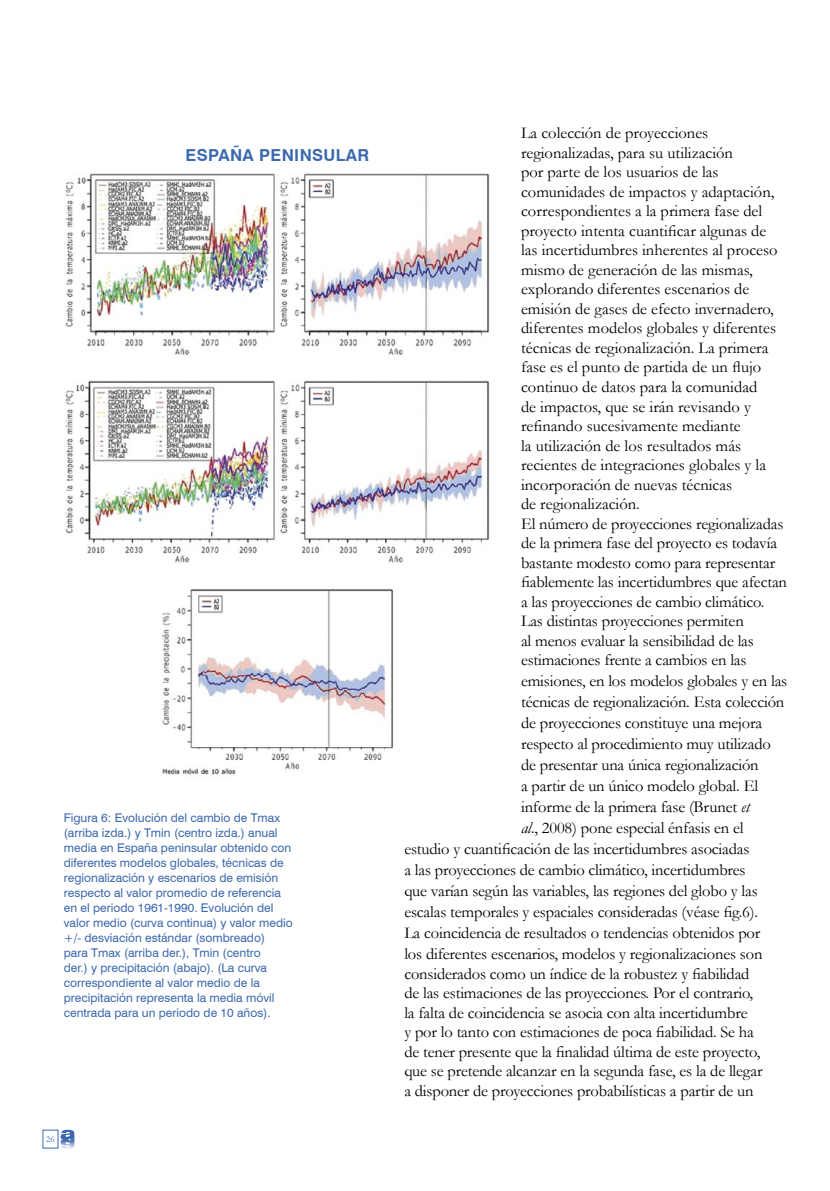
<style>
.page{position:relative;width:830px;height:1191px;background:#fff}
.page>*{position:absolute;margin:0;border:0;box-sizing:border-box;transform-origin:0 0}
.Texto_general{font:16.5px/19.5px "Garamond";letter-spacing:-.01em;color:#000}
.Texto_general-2{font:700 16.5px "Swiss 721 BT";letter-spacing:.02em;color:#3c68ae}
.Texto_general-3{font:12px/15px "Swiss 721 BT";color:#3c68ae}
.t1{font:9px "Garamond";color:#3c68ae}
.s1{font-style:italic}
</style>
<div class="page">
<svg style="left:61px;top:1129px;width:14px;height:20px"></svg>
<img style="left:65px;top:173px;width:425px;height:604px">
<p class="Texto_general-2" style="left:185px;top:145px;width:185px">ESPAÑA PENINSULAR</p>
<p class="Texto_general-3" style="left:64px;top:809px;width:230px">Figura 6: Evolución del cambio de Tmax (arriba izda.) y Tmin (centro izda.) anual media en España peninsular obtenido con diferentes modelos globales, técnicas de regionalización y escenarios de emisión respecto al valor promedio de referencia en el periodo 1961-1990. Evolución del valor medio (curva continua) y valor medio +/- desviación estándar (sombreado)<br>para Tmax (arriba der.), Tmin (centro<br>der.) y precipitación (abajo). (La curva correspondiente al valor medio de la precipitación representa la media móvil centrada para un periodo de 10 años).</p>
<p class="t1" style="left:46px;top:1133px;width:10px">26</p>
<p class="Texto_general" style="left:521px;top:123px;width:258px">La colección de proyecciones regionalizadas, para su utilización<br>por parte de los usuarios de las comunidades de impactos y adaptación, correspondientes a la primera fase del proyecto intenta cuantificar algunas de las incertidumbres inherentes al proceso mismo de generación de las mismas, explorando diferentes escenarios de emisión de gases de efecto invernadero, diferentes modelos globales y diferentes técnicas de regionalización. La primera fase es el punto de partida de un flujo continuo de datos para la comunidad<br>de impactos, que se irán revisando y refinando sucesivamente mediante<br>la utilización de los resultados más recientes de integraciones globales y la incorporación de nuevas técnicas</p>
<p class="Texto_general" style="left:521px;top:493px;width:120px">de regionalización.</p>
<p class="Texto_general" style="left:521px;top:513px;width:267px">El número de proyecciones regionalizadas de la primera fase del proyecto es todavía bastante modesto como para representar fiablemente las incertidumbres que afectan a las proyecciones de cambio climático.<br>Las distintas proyecciones permiten<br>al menos evaluar la sensibilidad de las estimaciones frente a cambios en las</p>
<p class="Texto_general" style="left:521px;top:670px;width:267px">emisiones, en los modelos globales y en las</p>
<p class="Texto_general" style="left:521px;top:691px;width:265px">técnicas de regionalización. Esta colección</p>
<p class="Texto_general" style="left:521px;top:712px;width:242px">de proyecciones constituye una mejora</p>
<p class="Texto_general" style="left:521px;top:733px;width:251px">respecto al procedimiento muy utilizado</p>
<p class="Texto_general" style="left:521px;top:754px;width:239px">de presentar una única regionalización</p>
<p class="Texto_general" style="left:521px;top:775px;width:238px">a partir de un único modelo global. El</p>
<p class="Texto_general" style="left:521px;top:796px;width:230px">informe de la primera fase (Brunet <span class="s1">et</span></p>
<p class="Texto_general" style="left:521px;top:817px;width:224px"><span class="s1">al</span>., 2008) pone especial énfasis en el</p>
<p class="Texto_general" style="left:404px;top:838px;width:346px">estudio y cuantificación de las incertidumbres asociadas</p>
<p class="Texto_general" style="left:404px;top:859px;width:342px">a las proyecciones de cambio climático, incertidumbres</p>
<p class="Texto_general" style="left:404px;top:880px;width:355px">que varían según las variables, las regiones del globo y las</p>
<p class="Texto_general" style="left:404px;top:901px;width:355px">escalas temporales y espaciales consideradas (véase fig.6).</p>
<p class="Texto_general" style="left:404px;top:922px;width:357px">La coincidencia de resultados o tendencias obtenidos por</p>
<p class="Texto_general" style="left:404px;top:943px;width:359px">los diferentes escenarios, modelos y regionalizaciones son</p>
<p class="Texto_general" style="left:404px;top:963px;width:359px">considerados como un índice de la robustez y fiabilidad de las estimaciones de las proyecciones. Por el contrario, la falta de coincidencia se asocia con alta incertidumbre<br>y por lo tanto con estimaciones de poca fiabilidad. Se ha de tener presente que la finalidad última de este proyecto, que se pretende alcanzar en la segunda fase, es la de llegar a disponer de proyecciones probabilísticas a partir de un</p>
</div>
